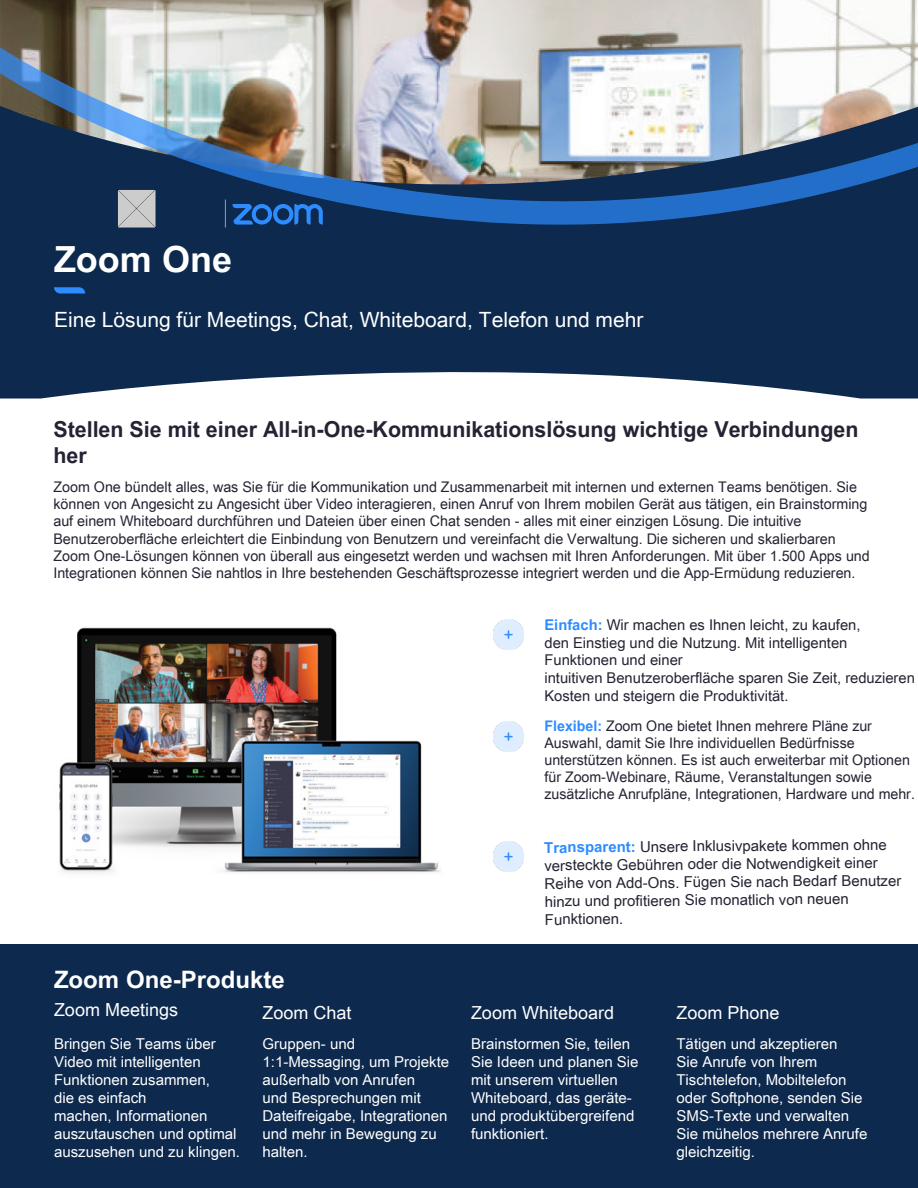
<style>
.page{position:relative;width:918px;height:1188px;background:#fff}
.page>*{position:absolute;margin:0;border:0;box-sizing:border-box;transform-origin:0 0}
.t1{font:700 36px "Arial Unicode MS";color:#fff}
.t2{font:700 24px "Arial Unicode MS";color:#fff}
.t3{font:700 21.9px/25.7px "Arial Unicode MS";color:#232333}
.t4{font:21px "Arial Unicode MS";color:#fff}
.t5{font:18px "Arial Unicode MS";color:#fff}
.t6{font:15px/18px "Arial Unicode MS";color:#fff}
.t7{font:15px/17.7px "Arial Unicode MS";color:#232333}
.t8{font:14.85px/17.7px "Arial Unicode MS";color:#232333}
.t9{font:14.7px/17.1px "Arial Unicode MS";color:#232333}
.t10{font:14.55px/17.1px "Arial Unicode MS";color:#232333}
.s1{font-weight:700;color:#2e8cff}
</style>
<div class="page">
<img style="left:0;top:0;width:918px;height:43px">
<svg style="left:0;top:226px;width:918px;height:173px;background:#233d5d"></svg>
<img style="left:0;top:43px;width:918px;height:183px">
<div style="left:0;top:944px;width:918px;height:244px;background:#0d294d"></div>
<svg style="left:232px;top:204px;width:91px;height:21px;background:#1c59a4"></svg>
<svg style="left:54px;top:287px;width:31px;height:6px"></svg>
<svg style="left:225px;top:200px;width:1px;height:28px"></svg>
<img style="left:117px;top:189px;width:39px;height:39px">
<img style="left:59px;top:627px;width:382px;height:246px">
<img style="left:494px;top:841px;width:30px;height:30px">
<img style="left:494px;top:722px;width:30px;height:30px">
<img style="left:494px;top:620px;width:30px;height:30px">
<h1 class="t1" style="left:54px;top:233px;width:180px">Zoom One</h1>
<h3 class="t4" style="left:54px;top:305px;width:591px">Eine Lösung für Meetings, Chat, Whiteboard, Telefon und mehr</h3>
<h3 class="t3" style="left:53px;top:417px;width:807px">Stellen Sie mit einer All-in-One-Kommunikationslösung wichtige Verbindungen her</h3>
<p class="t9" style="left:53px;top:478px;width:818px">Zoom One bündelt alles, was Sie für die Kommunikation und Zusammenarbeit mit internen und externen Teams benötigen. Sie können von Angesicht zu Angesicht über Video interagieren, einen Anruf von Ihrem mobilen Gerät aus tätigen, ein Brainstorming auf einem Whiteboard durchführen und Dateien über einen Chat senden - alles mit einer einzigen Lösung. Die intuitive Benutzeroberfläche erleichtert die Einbindung von Benutzern und vereinfacht die Verwaltung. Die sicheren und skalierbaren Zoom One-Lösungen können von überall aus eingesetzt werden und wachsen mit Ihren Anforderungen. Mit über 1.500 Apps und Integrationen können Sie nahtlos in Ihre bestehenden Geschäftsprozesse integriert werden und die App-Ermüdung reduzieren.</p>
<p class="t8" style="left:544px;top:616px;width:372px"><span class="s1">Einfach:</span> Wir machen es Ihnen leicht, zu kaufen,<br>den Einstieg und die Nutzung. Mit intelligenten Funktionen und einer<br>intuitiven Benutzeroberfläche sparen Sie Zeit, reduzieren Kosten und steigern die Produktivität.</p>
<p class="t10" style="left:544px;top:717px;width:372px"><span class="s1">Flexibel:</span> Zoom One bietet Ihnen mehrere Pläne zur Auswahl, damit Sie Ihre individuellen Bedürfnisse unterstützen können. Es ist auch erweiterbar mit Optionen für Zoom-Webinare, Räume, Veranstaltungen sowie zusätzliche Anrufpläne, Integrationen, Hardware und mehr.</p>
<p class="t7" style="left:543px;top:840px;width:359px;rotate:-1deg"><span class="s1">Transparent:</span> Unsere Inklusivpakete kommen ohne versteckte Gebühren oder die Notwendigkeit einer Reihe von Add-Ons. Fügen Sie nach Bedarf Benutzer hinzu und profi tieren Sie monatlich von neuen Funktionen.</p>
<h2 class="t2" style="left:54px;top:962px;width:232px">Zoom One-Produkte</h2>
<p class="t5" style="left:54px;top:997px;width:126px">Zoom Meetings</p>
<p class="t6" style="left:54px;top:1035px;width:187px">Bringen Sie Teams über<br>Video mit intelligenten<br>Funktionen zusammen,<br>die es einfach<br>machen, Informationen auszutauschen und optimal auszusehen und zu klingen.</p>
<p class="t5" style="left:262px;top:1000px;width:91px">Zoom Chat</p>
<p class="t6" style="left:262px;top:1035px;width:188px">Gruppen- und<br>1:1-Messaging, um Projekte außerhalb von Anrufen<br>und Besprechungen mit<br>Dateifreigabe, Integrationen und mehr in Bewegung zu halten.</p>
<p class="t5" style="left:471px;top:1000px;width:145px">Zoom Whiteboard</p>
<p class="t6" style="left:471px;top:1035px;width:169px">Brainstormen Sie, teilen<br>Sie Ideen und planen Sie mit unserem virtuellen<br>Whiteboard, das geräte&shy;und produktübergreifend funktioniert.</p>
<p class="t5" style="left:676px;top:1000px;width:105px">Zoom Phone</p>
<p class="t6" style="left:676px;top:1035px;width:192px">Tätigen und akzeptieren<br>Sie Anrufe von Ihrem<br>Tischtelefon, Mobiltelefon oder Softphone, senden Sie<br>SMS-Texte und verwalten<br>Sie mühelos mehrere Anrufe gleichzeitig.</p>
</div>
